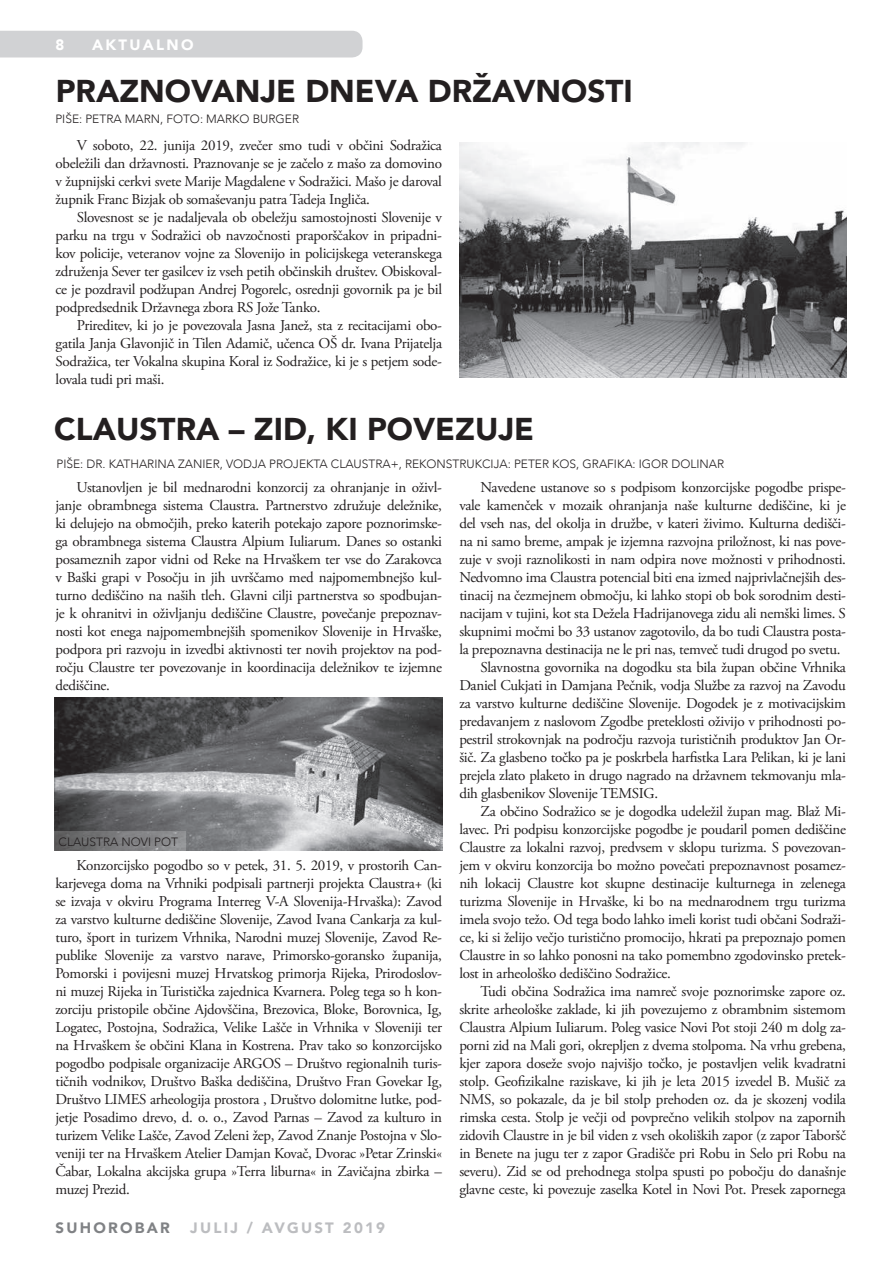
<style>
.page{position:relative;width:893px;height:1263px;background:#fff}
.page>*{position:absolute;margin:0;border:0;box-sizing:border-box;transform-origin:0 0}
.t1{font:900 31.5px "Avenir LT";color:#231f20}
.t2{font:15px/18px "Adobe Garamond Pro";letter-spacing:-.02em;color:#231f20;text-align:justify}
.t3{font:900 15px "Avenir LT";letter-spacing:.15em;color:#bcbdc0}
.t4{font:900 15px "Avenir LT";letter-spacing:.15em;color:#808285}
.t5{font:900 15px "Avenir LT";letter-spacing:.15em;color:#fff}
.t6{font:300 12px "Avenir LT";color:#231f20}
</style>
<div class="page">
<div style="left:0;top:31px;width:362px;height:26px;background:#d1d2d4"></div>
<img style="left:54px;top:697px;width:388px;height:154px">
<div style="left:54px;top:831px;width:131px;height:21px;background:linear-gradient(to right,#5d5d5d,#959699)"></div>
<img style="left:459px;top:143px;width:387px;height:235px">
<p class="t5" style="left:55px;top:36px;width:10px">8</p>
<p class="t5" style="left:92px;top:36px;width:103px">AKTUALNO</p>
<h1 class="t1" style="left:56px;top:72px;width:578px">PRAZNOVANJE DNEVA DRŽAVNOSTI</h1>
<p class="t6" style="left:55px;top:112px;width:245px">PIŠE: PETRA MARN, FOTO: MARKO BURGER</p>
<p class="t2" style="left:56px;top:136px;width:388px;text-indent:21px">V soboto, 22. junija 2019, zvečer smo tudi v občini Sodražica obeležili dan državnosti. Praznovanje se je začelo z mašo za domovino v župnijski cerkvi svete Marije Magdalene v Sodražici. Mašo je daroval župnik Franc Bizjak ob somaševanju patra Tadeja Ingliča.</p>
<p class="t2" style="left:56px;top:208px;width:388px;text-indent:21px">Slovesnost se je nadaljevala ob obeležju samostojnosti Slovenije v parku na trgu v Sodražici ob navzočnosti praporščakov in pripadni&shy;kov policije, veteranov vojne za Slovenijo in policijskega veteranskega združenja Sever ter gasilcev iz vseh petih občinskih društev. Obiskoval&shy;ce je pozdravil podžupan Andrej Pogorelc, osrednji govornik pa je bil podpredsednik Državnega zbora RS Jože Tanko.</p>
<p class="t2" style="left:56px;top:316px;width:388px;text-indent:21px">Prireditev, ki jo je povezovala Jasna Janež, sta z recitacijami obo&shy;gatila Janja Glavonjič in Tilen Adamič, učenca OŠ dr. Ivana Prijatelja Sodražica, ter Vokalna skupina Koral iz Sodražice, ki je s petjem sode&shy;lovala tudi pri maši.</p>
<h1 class="t1" style="left:54px;top:409px;width:481px">CLAUSTRA – ZID, KI POVEZUJE</h1>
<p class="t6" style="left:56px;top:457px;width:669px">PIŠE: DR. KATHARINA ZANIER, VODJA PROJEKTA CLAUSTRA+, REKONSTRUKCIJA: PETER KOS, GRAFIKA: IGOR DOLINAR</p>
<p class="t2" style="left:55px;top:478px;width:388px;text-indent:21px">Ustanovljen je bil mednarodni konzorcij za ohranjanje in oživl&shy;janje obrambnega sistema Claustra. Partnerstvo združuje deležnike, ki delujejo na območjih, preko katerih potekajo zapore poznorimske&shy;ga obrambnega sistema Claustra Alpium Iuliarum. Danes so ostanki posameznih zapor vidni od Reke na Hrvaškem ter vse do Zarakovca v Baški grapi v Posočju in jih uvrščamo med najpomembnejšo kul&shy;turno dediščino na naših tleh. Glavni cilji partnerstva so spodbujan&shy;je k ohranitvi in oživljanju dediščine Claustre, povečanje prepoznav&shy;nosti kot enega najpomembnejših spomenikov Slovenije in Hrvaške, podpora pri razvoju in izvedbi aktivnosti ter novih projektov na pod&shy;ročju Claustre ter povezovanje in koordinacija deležnikov te izjemne dediščine.</p>
<p class="t2" style="left:480px;top:478px;width:367px">Navedene ustanove so s podpisom konzorcijske pogodbe prispe-</p>
<p class="t2" style="left:459px;top:496px;width:388px">vale kamenček v mozaik ohranjanja naše kulturne dediščine, ki je</p>
<p class="t2" style="left:459px;top:514px;width:388px">del vseh nas, del okolja in družbe, v kateri živimo. Kulturna dedišči-</p>
<p class="t2" style="left:459px;top:532px;width:388px">na ni samo breme, ampak je izjemna razvojna priložnost, ki nas pove-</p>
<p class="t2" style="left:459px;top:550px;width:388px">zuje v svoji raznolikosti in nam odpira nove možnosti v prihodnosti.</p>
<p class="t2" style="left:459px;top:568px;width:388px">Nedvomno ima Claustra potencial biti ena izmed najprivlačnejših des-</p>
<p class="t2" style="left:459px;top:586px;width:388px">tinacij na čezmejnem območju, ki lahko stopi ob bok sorodnim desti-</p>
<p class="t2" style="left:459px;top:604px;width:388px">nacijam v tujini, kot sta Dežela Hadrijanovega zidu ali nemški limes. S</p>
<p class="t2" style="left:459px;top:622px;width:388px">skupnimi močmi bo 33 ustanov zagotovilo, da bo tudi Claustra posta-</p>
<p class="t2" style="left:459px;top:640px;width:383px">la prepoznavna destinacija ne le pri nas, temveč tudi drugod po svetu.</p>
<p class="t2" style="left:480px;top:658px;width:367px">Slavnostna govornika na dogodku sta bila župan občine Vrhnika</p>
<p class="t2" style="left:459px;top:676px;width:388px">Daniel Cukjati in Damjana Pečnik, vodja Službe za razvoj na Zavodu</p>
<p class="t2" style="left:459px;top:694px;width:388px">za varstvo kulturne dediščine Slovenije. Dogodek je z motivacijskim</p>
<p class="t2" style="left:459px;top:712px;width:388px">predavanjem z naslovom Zgodbe preteklosti oživijo v prihodnosti po-</p>
<p class="t2" style="left:459px;top:730px;width:388px">pestril strokovnjak na področju razvoja turističnih produktov Jan Or-</p>
<p class="t2" style="left:459px;top:748px;width:388px">šič. Za glasbeno točko pa je poskrbela harfistka Lara Pelikan, ki je lani</p>
<p class="t2" style="left:459px;top:766px;width:388px">prejela zlato plaketo in drugo nagrado na državnem tekmovanju mla-</p>
<p class="t2" style="left:459px;top:784px;width:200px">dih glasbenikov Slovenije TEMSIG.</p>
<p class="t2" style="left:480px;top:802px;width:367px">Za občino Sodražico se je dogodka udeležil župan mag. Blaž Mi-</p>
<p class="t2" style="left:459px;top:820px;width:388px">lavec. Pri podpisu konzorcijske pogodbe je poudaril pomen dediščine</p>
<p class="t2" style="left:459px;top:838px;width:388px">Claustre za lokalni razvoj, predvsem v sklopu turizma. S povezovan-</p>
<p class="t2" style="left:459px;top:856px;width:388px">jem v okviru konzorcija bo možno povečati prepoznavnost posamez-</p>
<p class="t2" style="left:459px;top:874px;width:388px">nih lokacij Claustre kot skupne destinacije kulturnega in zelenega</p>
<p class="t2" style="left:459px;top:892px;width:388px">turizma Slovenije in Hrvaške, ki bo na mednarodnem trgu turizma</p>
<p class="t2" style="left:459px;top:910px;width:388px">imela svojo težo. Od tega bodo lahko imeli korist tudi občani Sodraži-</p>
<p class="t2" style="left:459px;top:928px;width:388px">ce, ki si želijo večjo turistično promocijo, hkrati pa prepoznajo pomen</p>
<p class="t2" style="left:459px;top:946px;width:388px">Claustre in so lahko ponosni na tako pomembno zgodovinsko pretek-</p>
<p class="t2" style="left:459px;top:964px;width:213px">lost in arheološko dediščino Sodražice.</p>
<p class="t2" style="left:480px;top:982px;width:367px">Tudi občina Sodražica ima namreč svoje poznorimske zapore oz.</p>
<p class="t2" style="left:459px;top:1000px;width:388px">skrite arheološke zaklade, ki jih povezujemo z obrambnim sistemom</p>
<p class="t2" style="left:459px;top:1018px;width:388px">Claustra Alpium Iuliarum. Poleg vasice Novi Pot stoji 240 m dolg za-</p>
<p class="t2" style="left:459px;top:1036px;width:388px">porni zid na Mali gori, okrepljen z dvema stolpoma. Na vrhu grebena,</p>
<p class="t2" style="left:459px;top:1054px;width:388px">kjer zapora doseže svojo najvišjo točko, je postavljen velik kvadratni</p>
<p class="t2" style="left:459px;top:1072px;width:388px">stolp. Geofizikalne raziskave, ki jih je leta 2015 izvedel B. Mušič za</p>
<p class="t2" style="left:459px;top:1090px;width:388px">NMS, so pokazale, da je bil stolp prehoden oz. da je skozenj vodila</p>
<p class="t2" style="left:459px;top:1108px;width:388px">rimska cesta. Stolp je večji od povprečno velikih stolpov na zapornih</p>
<p class="t2" style="left:459px;top:1126px;width:388px">zidovih Claustre in je bil viden z vseh okoliških zapor (z zapor Taboršč</p>
<p class="t2" style="left:459px;top:1144px;width:388px">in Benete na jugu ter z zapor Gradišče pri Robu in Selo pri Robu na</p>
<p class="t2" style="left:459px;top:1162px;width:388px">severu). Zid se od prehodnega stolpa spusti po pobočju do današnje</p>
<p class="t2" style="left:459px;top:1180px;width:388px">glavne ceste, ki povezuje zaselka Kotel in Novi Pot. Presek zapornega</p>
<p class="t6" style="left:59px;top:835px;width:121px">CLAUSTRA NOVI POT</p>
<p class="t2" style="left:55px;top:856px;width:388px;text-indent:21px">Konzorcijsko pogodbo so v petek, 31. 5. 2019, v prostorih Can&shy;karjevega doma na Vrhniki podpisali partnerji projekta Claustra+ (ki se izvaja v okviru Programa Interreg V-A Slovenija-Hrvaška): Zavod za varstvo kulturne dediščine Slovenije, Zavod Ivana Cankarja za kul&shy;turo, šport in turizem Vrhnika, Narodni muzej Slovenije, Zavod Re&shy;publike Slovenije za varstvo narave, Primorsko-goransko županija, Pomorski i povijesni muzej Hrvatskog primorja Rijeka, Prirodoslov&shy;ni muzej Rijeka in Turistička zajednica Kvarnera. Poleg tega so h kon&shy;zorciju pristopile občine Ajdovščina, Brezovica, Bloke, Borovnica, Ig, Logatec, Postojna, Sodražica, Velike Lašče in Vrhnika v Sloveniji ter na Hrvaškem še občini Klana in Kostrena. Prav tako so konzorcijsko pogodbo podpisale organizacije ARGOS – Društvo regionalnih turis&shy;tičnih vodnikov, Društvo Baška dediščina, Društvo Fran Govekar Ig, Društvo LIMES arheologija prostora , Društvo dolomitne lutke, pod&shy;jetje Posadimo drevo, d. o. o., Zavod Parnas – Zavod za kulturo in turizem Velike Lašče, Zavod Zeleni žep, Zavod Znanje Postojna v Slo&shy;veniji ter na Hrvaškem Atelier Damjan Kovač, Dvorac »Petar Zrinski« Čabar, Lokalna akcijska grupa »Terra liburna« in Zavičajna zbirka – muzej Prezid.</p>
<p class="t4" style="left:56px;top:1219px;width:116px">SUHOROBAR</p>
<p class="t3" style="left:190px;top:1219px;width:196px">JULIJ / AVGUST 2019</p>
</div>
